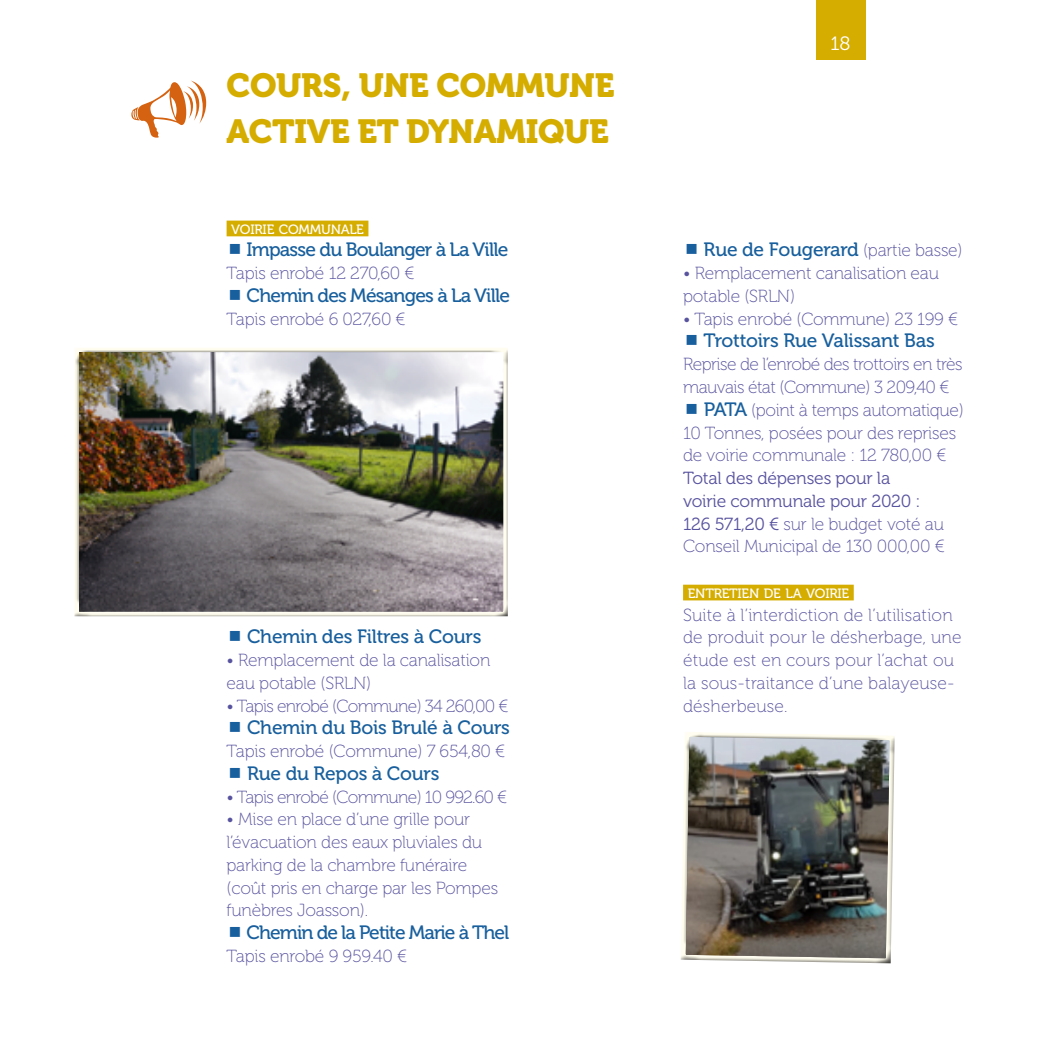
<style>
.page{position:relative;width:1042px;height:1042px;background:#fff}
.page>*{position:absolute;margin:0;border:0;box-sizing:border-box;transform-origin:0 0}
.t1{font:33.25px/45.5px "Museo 900";letter-spacing:-.01em;color:#d5ad00}
.t2{font:19.25px "Museo 500";letter-spacing:-.015em;color:#185f9d}
.t3{font:19.25px "Museo 500";letter-spacing:-.04em;color:#185f9d}
.t4{font:19.25px "Museo 500";letter-spacing:-.045em;color:#185f9d}
.t5{font:19.25px "Museo 300";color:#fff}
.t6{font:17.5px/22.8px "Museo 100";letter-spacing:-.01em;color:#58539f}
.t7{font:17.5px/22.8px "Museo 100";letter-spacing:.01em;color:#58539f}
.t8{font:17.5px "Museo 100";letter-spacing:-.03em;color:#58539f}
.t9{font:17.5px "Museo 100";letter-spacing:-.04em;color:#58539f}
.t10{font:17.5px/22.8px "Museo 300";letter-spacing:-.01em;color:#58539f}
.t11{font:13.47px "Museo 500";letter-spacing:-.015em;color:#fff}
.s1{font-family:"Museo 100";font-size:17.5px;color:#58539f}
.s2{font-family:"Museo 500";font-size:19.25px;color:#185f9d}
.s3{font-family:"Museo 300"}
</style>
<div class="page">
<div style="left:227px;top:221px;width:141px;height:15px;background:#d5ad00"></div>
<div style="left:683px;top:585px;width:171px;height:15px;background:#d5ad00"></div>
<div style="left:67px;top:338px;width:454px;height:281px;background:#000;opacity:.75"></div>
<img style="left:680px;top:732px;width:215px;height:232px">
<div style="left:816px;top:0;width:49px;height:60px;background:#d5ad00"></div>
<h1 class="t1" style="left:227px;top:63px;width:389px">COURS, UNE COMMUNE<br>ACTIVE ET DYNAMIQUE</h1>
<p class="t11" style="left:231px;top:222px;width:134px">VOIRIE COMMUNALE</p>
<p class="t3" style="left:247px;top:239px;width:263px">Impasse du Boulanger à La Ville</p>
<p class="t6" style="left:227px;top:262px;width:190px">Tapis enrobé 12 270,60 €</p>
<p class="t3" style="left:247px;top:285px;width:265px">Chemin des Mésanges à La Ville</p>
<p class="t6" style="left:227px;top:308px;width:181px">Tapis enrobé 6 027,60 €</p>
<p class="t2" style="left:247px;top:626px;width:236px">Chemin des Filtres à Cours</p>
<p class="t6" style="left:227px;top:649px;width:265px">• Remplacement de la canalisation eau potable (SRLN)</p>
<p class="t9" style="left:227px;top:696px;width:284px">• Tapis enrobé (Commune) 34 260,00 €</p>
<p class="t2" style="left:247px;top:717px;width:264px">Chemin du Bois Brulé à Cours</p>
<p class="t6" style="left:227px;top:740px;width:280px">Tapis enrobé (Commune) 7 654,80 €</p>
<p class="t2" style="left:247px;top:762px;width:194px">Rue du Repos à Cours</p>
<p class="t9" style="left:227px;top:787px;width:282px">• Tapis enrobé (Commune) 10 992.60 €</p>
<p class="t6" style="left:227px;top:808px;width:273px">• Mise en place d’une grille pour l’évacuation des eaux pluviales du parking de la chambre funéraire (coût pris en charge par les Pompes funèbres Joasson).</p>
<p class="t4" style="left:246px;top:922px;width:264px">Chemin de la Petite Marie à Thel</p>
<p class="t6" style="left:227px;top:945px;width:182px">Tapis enrobé 9 959.40 €</p>
<p class="t5" style="left:830px;top:33px;width:21px">18</p>
<p class="t2" style="left:703px;top:239px;width:261px">Rue de Fougerard <span class="s1">(partie basse)</span></p>
<p class="t6" style="left:683px;top:262px;width:257px">• Remplacement canalisation eau potable (SRLN)</p>
<p class="t6" style="left:683px;top:308px;width:277px">• Tapis enrobé (Commune) 23 199 €</p>
<p class="t2" style="left:703px;top:330px;width:233px">Trottoirs Rue Valissant Bas</p>
<p class="t8" style="left:683px;top:355px;width:281px">Reprise de l’enrobé des trottoirs en très</p>
<p class="t8" style="left:683px;top:378px;width:268px">mauvais état (Commune) 3 209,40 €</p>
<p class="t6" style="left:704px;top:399px;width:261px"><span class="s2">PATA</span> (point à temps automatique)</p>
<p class="t6" style="left:683px;top:421px;width:275px">10 Tonnes, posées pour des reprises</p>
<p class="t6" style="left:683px;top:444px;width:265px">de voirie communale : 12 780,00 €</p>
<p class="t10" style="left:683px;top:467px;width:239px">Total des dépenses pour la voirie communale pour 2020 :</p>
<p class="t6" style="left:683px;top:512px;width:263px"><span class="s3">126 571,20 €</span> sur le budget voté au<br>Conseil Municipal de 130 000,00 €</p>
<p class="t11" style="left:688px;top:586px;width:163px">ENTRETIEN DE LA VOIRIE</p>
<p class="t7" style="left:683px;top:603px;width:280px">Suite à l’interdiction de l’utilisation de produit pour le désherbage, une étude est en cours pour l’achat ou la sous-traitance d’une balayeuse&shy;désherbeuse.</p>
</div>
